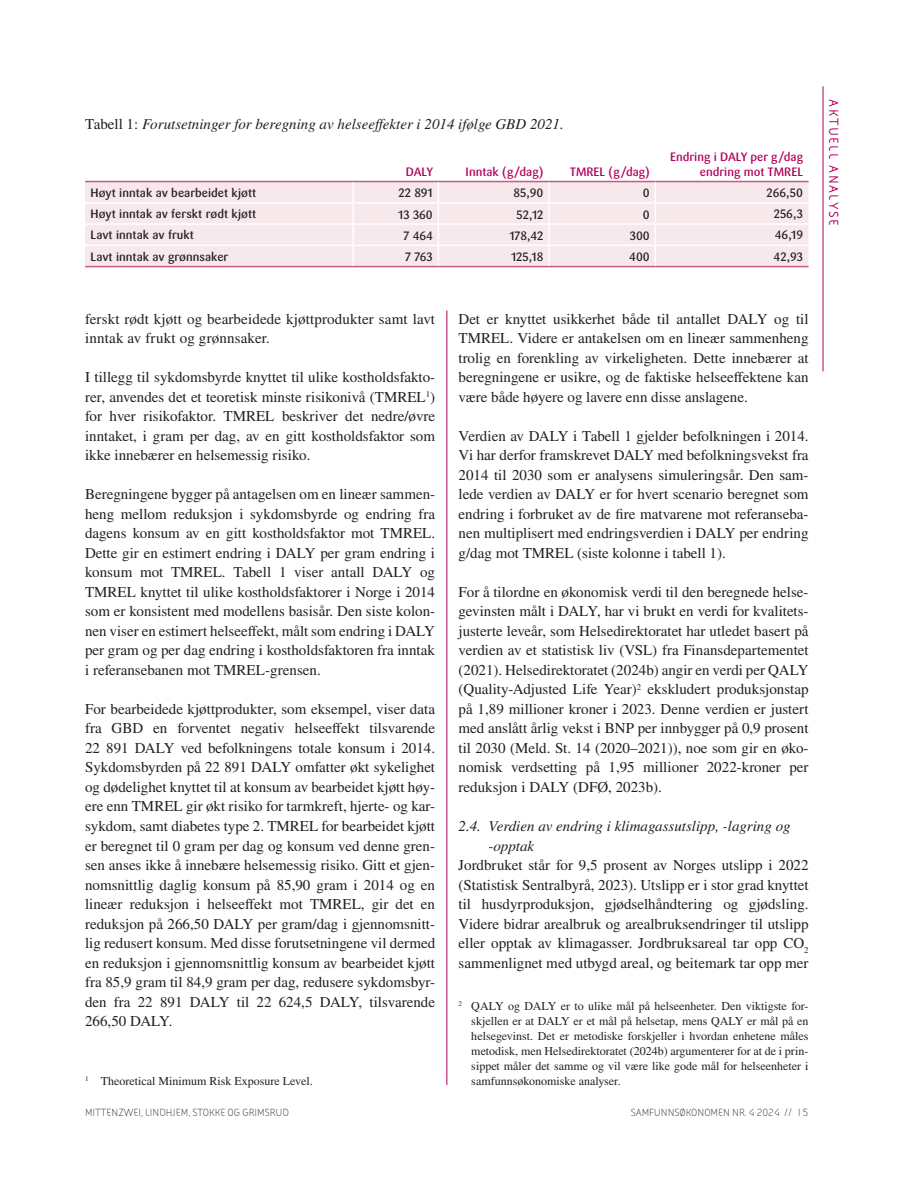
<style>
.page{position:relative;width:915px;height:1191px;background:#fff}
.page>*{position:absolute;margin:0;border:0;box-sizing:border-box;transform-origin:0 0}
.t1{font:15px/19.5px "STIX General";color:#231f20;text-align:justify}
.t2{font:italic 15px/19.5px "STIX General";color:#231f20}
.t3{font:700 13.5px "FS Sophie";letter-spacing:.12em;color:#b1015c}
.t4{font:12px/15px "STIX General";color:#231f20;text-align:justify}
.t5{font:500 12px "Sari OT";color:#231f20}
.t6{font:500 12px/15px "Sari OT";color:#b1015c;text-align:right}
.t7{font:10.5px "FS Sophie";color:#231f20}
.s1{font-style:normal}
</style>
<div class="page">
<div style="left:85px;top:182px;width:723px;height:84px;background:#f7e8ec"></div>
<hr style="left:85px;top:181px;width:268px;height:1px;background:#c55b81">
<hr style="left:353px;top:181px;width:85px;height:1px;background:#c55b81">
<hr style="left:438px;top:181px;width:111px;height:1px;background:#c55b81">
<hr style="left:549px;top:181px;width:106px;height:1px;background:#c55b81">
<hr style="left:655px;top:181px;width:153px;height:1px;background:#c55b81">
<hr style="left:85px;top:266px;width:268px;height:1px;background:#c55b81">
<hr style="left:353px;top:266px;width:85px;height:1px;background:#c55b81">
<hr style="left:438px;top:266px;width:111px;height:1px;background:#c55b81">
<hr style="left:549px;top:266px;width:106px;height:1px;background:#c55b81">
<hr style="left:655px;top:266px;width:153px;height:1px;background:#c55b81">
<hr style="left:352px;top:182px;width:2px;height:20px;background:#fff">
<hr style="left:437px;top:182px;width:2px;height:20px;background:#fff">
<hr style="left:654px;top:182px;width:2px;height:20px;background:#fff">
<hr style="left:85px;top:202px;width:268px;height:1px;background:#fff">
<hr style="left:353px;top:202px;width:85px;height:1px;background:#fff">
<hr style="left:352px;top:203px;width:2px;height:20px;background:#fff">
<hr style="left:438px;top:202px;width:111px;height:1px;background:#fff">
<hr style="left:437px;top:203px;width:2px;height:20px;background:#fff">
<hr style="left:549px;top:202px;width:106px;height:1px;background:#fff">
<hr style="left:655px;top:202px;width:153px;height:1px;background:#fff">
<hr style="left:654px;top:203px;width:2px;height:20px;background:#fff">
<hr style="left:85px;top:223px;width:268px;height:2px;background:#fff">
<hr style="left:353px;top:223px;width:85px;height:2px;background:#fff">
<svg style="left:352px;top:225px;width:2px;height:19px"></svg>
<hr style="left:438px;top:223px;width:111px;height:2px;background:#fff">
<svg style="left:437px;top:225px;width:2px;height:19px"></svg>
<hr style="left:549px;top:223px;width:106px;height:2px;background:#fff">
<hr style="left:655px;top:223px;width:153px;height:2px;background:#fff">
<svg style="left:654px;top:225px;width:2px;height:19px"></svg>
<hr style="left:85px;top:244px;width:268px;height:2px;background:#fff">
<hr style="left:353px;top:244px;width:85px;height:2px;background:#fff">
<hr style="left:352px;top:246px;width:2px;height:20px;background:#fff">
<hr style="left:438px;top:244px;width:111px;height:2px;background:#fff">
<hr style="left:437px;top:246px;width:2px;height:20px;background:#fff">
<hr style="left:549px;top:244px;width:106px;height:2px;background:#fff">
<svg style="left:548px;top:182px;width:1px;height:84px"></svg>
<hr style="left:655px;top:244px;width:153px;height:2px;background:#fff">
<hr style="left:654px;top:246px;width:2px;height:20px;background:#fff">
<hr style="left:446px;top:310px;width:1px;height:775px;background:#b1015c">
<hr style="left:822px;top:86px;width:1px;height:285px;background:#b1015c">
<p class="t2" style="left:85px;top:114px;width:480px"><span class="s1">Tabell 1:</span> Forutsetninger for beregning av helseeffekter i 2014 ifølge GBD 2021.</p>
<p class="t6" style="left:405px;top:164px;width:29px">DALY</p>
<p class="t6" style="left:465px;top:164px;width:79px">Inntak (g/dag)</p>
<p class="t6" style="left:569px;top:164px;width:81px">TMREL (g/dag)</p>
<p class="t6" style="left:669px;top:149px;width:134px">Endring i DALY per g/dag endring mot TMREL</p>
<p class="t5" style="left:91px;top:185px;width:167px">Høyt inntak av bearbeidet kjøtt</p>
<p class="t5" style="left:398px;top:185px;width:36px">22 891</p>
<p class="t5" style="left:513px;top:185px;width:31px">85,90</p>
<p class="t5" style="left:642px;top:185px;width:8px">0</p>
<p class="t5" style="left:766px;top:185px;width:38px">266,50</p>
<p class="t5" style="left:91px;top:206px;width:167px">Høyt inntak av ferskt rødt kjøtt</p>
<p class="t5" style="left:398px;top:206px;width:36px">13 360</p>
<p class="t5" style="left:516px;top:206px;width:28px">52,12</p>
<p class="t5" style="left:642px;top:206px;width:8px">0</p>
<p class="t5" style="left:773px;top:206px;width:31px">256,3</p>
<p class="t5" style="left:91px;top:227px;width:105px">Lavt inntak av frukt</p>
<p class="t5" style="left:403px;top:228px;width:31px">7 464</p>
<p class="t5" style="left:509px;top:228px;width:36px">178,42</p>
<p class="t5" style="left:629px;top:228px;width:22px">300</p>
<p class="t5" style="left:774px;top:227px;width:30px">46,19</p>
<p class="t5" style="left:91px;top:249px;width:139px">Lavt inntak av grønnsaker</p>
<p class="t5" style="left:405px;top:249px;width:29px">7 763</p>
<p class="t5" style="left:511px;top:249px;width:34px">125,18</p>
<p class="t5" style="left:629px;top:249px;width:22px">400</p>
<p class="t5" style="left:773px;top:249px;width:31px">42,93</p>
<p class="t1" style="left:85px;top:310px;width:351px">ferskt rødt kjøtt og bearbeidede kjøttprodukter samt lavt inntak av frukt og grønnsaker.</p>
<p class="t1" style="left:85px;top:368px;width:351px">I tillegg til sykdomsbyrde knyttet til ulike kostholdsfakto&shy;rer, anvendes det et teoretisk minste risikonivå (TMREL<sup>1</sup>) for hver risikofaktor. TMREL beskriver det nedre/øvre inntaket, i gram per dag, av en gitt kostholdsfaktor som ikke innebærer en helsemessig risiko.</p>
<p class="t1" style="left:85px;top:485px;width:351px">Beregningene bygger på antagelsen om en lineær sammen&shy;heng mellom reduksjon i sykdomsbyrde og endring fra dagens konsum av en gitt kostholdsfaktor mot TMREL.<br>Dette gir en estimert endring i DALY per gram endring i konsum mot TMREL. Tabell 1 viser antall DALY og TMREL knyttet til ulike kostholdsfaktorer i Norge i 2014 som er konsistent med modellens basisår. Den siste kolon&shy;nen viser en estimert helseeffekt, målt som endring i DALY per gram og per dag endring i kostholdsfaktoren fra inntak i referansebanen mot TMREL-grensen.</p>
<p class="t1" style="left:85px;top:700px;width:351px">For bearbeidede kjøttprodukter, som eksempel, viser data fra GBD en forventet negativ helseeffekt tilsvarende 22 891 DALY ved befolkningens totale konsum i 2014.<br>Sykdomsbyrden på 22 891 DALY omfatter økt sykelighet og dødelighet knyttet til at konsum av bearbeidet kjøtt høy&shy;ere enn TMREL gir økt risiko for tarmkreft, hjerte- og kar&shy;sykdom, samt diabetes type 2. TMREL for bearbeidet kjøtt er beregnet til 0 gram per dag og konsum ved denne gren&shy;sen anses ikke å innebære helsemessig risiko. Gitt et gjen&shy;nomsnittlig daglig konsum på 85,90 gram i 2014 og en lineær reduksjon i helseeffekt mot TMREL, gir det en reduksjon på 266,50 DALY per gram/dag i gjennomsnitt&shy;lig redusert konsum. Med disse forutsetningene vil dermed en reduksjon i gjennomsnittlig konsum av bearbeidet kjøtt fra 85,9 gram til 84,9 gram per dag, redusere sykdomsbyr&shy;den fra 22 891 DALY til 22 624,5 DALY, tilsvarende 266,50 DALY.</p>
<p class="t4" style="left:85px;top:1073px;width:229px"><sup>1</sup> Theoretical Minimum Risk Exposure Level.</p>
<p class="t1" style="left:458px;top:310px;width:351px">Det er knyttet usikkerhet både til antallet DALY og til TMREL. Videre er antakelsen om en lineær sammenheng trolig en forenkling av virkeligheten. Dette innebærer at beregningene er usikre, og de faktiske helseeffektene kan være både høyere og lavere enn disse anslagene.</p>
<p class="t1" style="left:458px;top:427px;width:351px">Verdien av DALY i Tabell 1 gjelder befolkningen i 2014.<br>Vi har derfor framskrevet DALY med befolkningsvekst fra 2014 til 2030 som er analysens simuleringsår. Den sam&shy;lede verdien av DALY er for hvert scenario beregnet som endring i forbruket av de fire matvarene mot referanseba&shy;nen multiplisert med endringsverdien i DALY per endring g/dag mot TMREL (siste kolonne i tabell 1).</p>
<p class="t1" style="left:458px;top:583px;width:351px">For å tilordne en økonomisk verdi til den beregnede helse&shy;gevinsten målt i DALY, har vi brukt en verdi for kvalitets&shy;justerte leveår, som Helsedirektoratet har utledet basert på verdien av et statistisk liv (VSL) fra Finansdepartementet (2021). Helsedirektoratet (2024b) angir en verdi per QALY (Quality-Adjusted Life Year)<sup>2</sup> ekskludert produksjonstap på 1,89 millioner kroner i 2023. Denne verdien er justert med anslått årlig vekst i BNP per innbygger på 0,9 prosent til 2030 (Meld. St. 14 (2020–2021)), noe som gir en øko&shy;nomisk verdsetting på 1,95 millioner 2022-kroner per reduksjon i DALY (DFØ, 2023b).</p>
<p class="t2" style="left:488px;top:816px;width:304px;text-indent:-30px">2.4. Verdien av endring i klimagassutslipp, -lagring og -opptak</p>
<p class="t1" style="left:458px;top:856px;width:351px">Jordbruket står for 9,5 prosent av Norges utslipp i 2022 (Statistisk Sentralbyrå, 2023). Utslipp er i stor grad knyttet til husdyrproduksjon, gjødselhåndtering og gjødsling.<br>Videre bidrar arealbruk og arealbruksendringer til utslipp eller opptak av klimagasser. Jordbruksareal tar opp CO<sub>2 </sub>sammenlignet med utbygd areal, og beitemark tar opp mer</p>
<p class="t4" style="left:471px;top:999px;width:338px;text-indent:-13px"><sup>2</sup> QALY og DALY er to ulike mål på helseenheter. Den viktigste for&shy;skjellen er at DALY er et mål på helsetap, mens QALY er mål på en helsegevinst. Det er metodiske forskjeller i hvordan enhetene måles metodisk, men Helsedirektoratet (2024b) argumenterer for at de i prin&shy;sippet måler det samme og vil være like gode mål for helseenheter i samfunnsøkonomiske analyser.</p>
<p class="t7" style="left:85px;top:1105px;width:14px">MITTEN</p>
<p class="t7" style="left:118px;top:1105px;width:38px">ZWEI , LINDHJEM</p>
<p class="t7" style="left:188px;top:1105px;width:16px">, STOKKE</p>
<p class="t7" style="left:227px;top:1105px;width:28px">OG GRIMSRUD</p>
<p class="t7" style="left:630px;top:1106px;width:179px">SAMFUNNSØKONOMEN NR. 4 2024 // 15</p>
<p class="t3" style="left:842px;top:99px;width:128px;rotate:90deg">AKTUELL ANALYSE</p>
</div>
